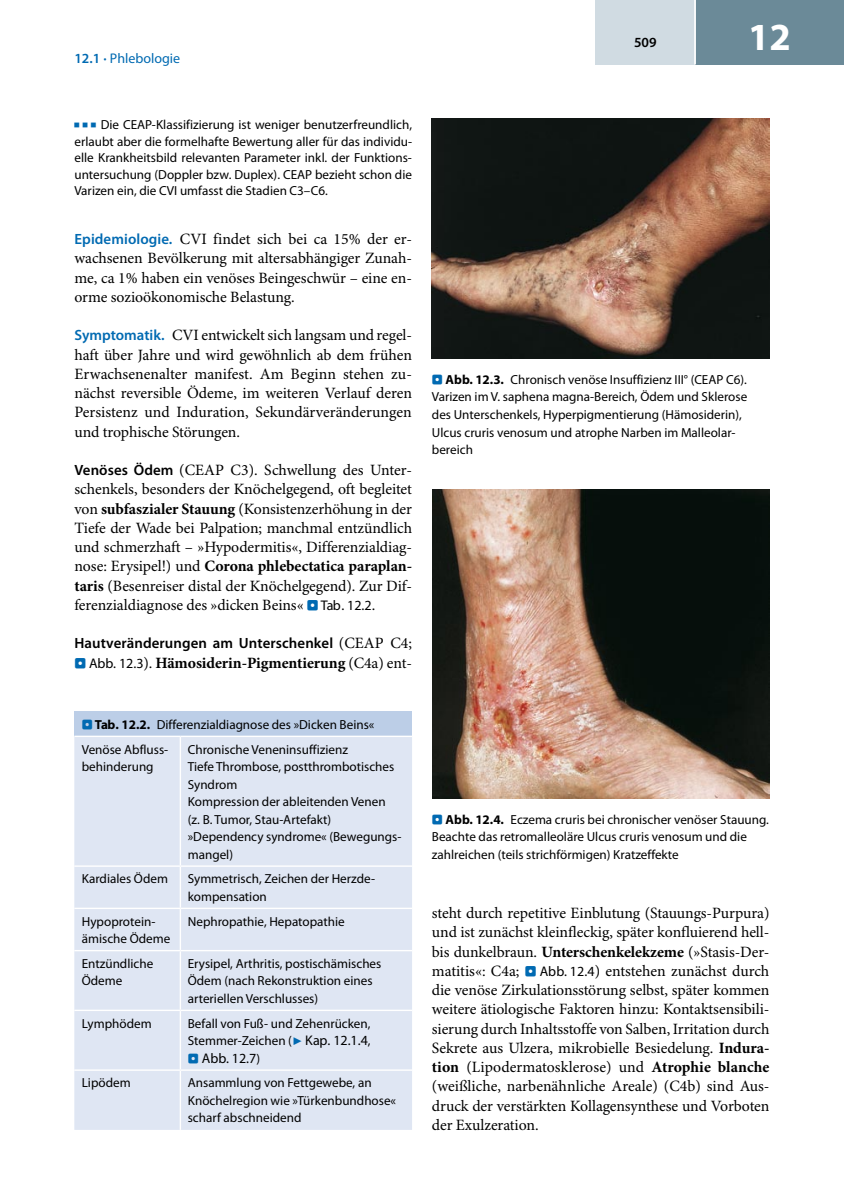
<style>
.page{position:relative;width:844px;height:1201px;background:#fff}
.page>*{position:absolute;margin:0;border:0;box-sizing:border-box;transform-origin:0 0}
.t1{font:700 38.5px "Myriad Pro";color:#fff}
.t2{font:15.75px/19.2px "Minion Pro";letter-spacing:-.005em;color:#000;text-align:justify}
.t3{font:700 15.75px "Minion Pro";letter-spacing:-.005em;color:#000}
.t4{font:600 14.88px "Myriad Pro";letter-spacing:.005em;color:#000}
.t5{font:14px "Myriad Pro";color:#006ab2}
.t6{font:14px "Myriad Pro";color:#000}
.t7{font:600 14px "Myriad Pro";color:#000}
.t8{font:13.12px/17.5px "Myriad Pro";color:#000}
.s1{font-weight:600}
.s2{font-family:"Blik Buttons";color:#006ab2}
.s3{font-family:"Myriad Pro";font-weight:600;font-size:14.88px;color:#006ab2}
.s4{font-family:"Myriad Pro";font-weight:600;font-size:14.88px}
.s5{font-weight:700}
.s6{font-family:"Blik Buttons";font-size:14px;color:#006ab2}
.s7{font-family:"Myriad Pro";font-size:14px}
.s8{font-family:"Minion Pro";font-weight:400;font-size:15.75px}
.s9{font-family:"Blik Buttons";font-weight:400;font-size:14px;color:#006ab2}
.s10{font-family:"Myriad Pro";font-weight:400;font-size:14px}
.s11{font-weight:400}
.s12{font-size:14px}
.s13{font-family:"Blik Buttons";font-size:13.12px;color:#006ab2}
.s14{font-size:13.12px}
</style>
<div class="page">
<div style="left:694px;top:0;width:149px;height:64px;background:#6b8a98"></div>
<div style="left:595px;top:0;width:99px;height:64px;background:#d0dbe2"></div>
<hr style="left:694px;top:0;width:1px;height:64px;background:#fff">
<div style="left:74px;top:711px;width:338px;height:25px;background:#bccee7"></div>
<div style="left:74px;top:737px;width:338px;height:392px;background:#dfe6f3"></div>
<hr style="left:74px;top:735px;width:106px;height:2px;background:#fff">
<hr style="left:180px;top:735px;width:232px;height:2px;background:#fff">
<hr style="left:180px;top:737px;width:1px;height:128px;background:#fff">
<hr style="left:74px;top:865px;width:106px;height:1px;background:#fff">
<hr style="left:180px;top:865px;width:232px;height:1px;background:#fff">
<hr style="left:180px;top:866px;width:1px;height:41px;background:#fff">
<hr style="left:74px;top:907px;width:106px;height:2px;background:#fff">
<hr style="left:180px;top:907px;width:232px;height:2px;background:#fff">
<hr style="left:180px;top:909px;width:1px;height:41px;background:#fff">
<hr style="left:74px;top:950px;width:106px;height:1px;background:#fff">
<hr style="left:180px;top:950px;width:232px;height:1px;background:#fff">
<hr style="left:180px;top:951px;width:1px;height:58px;background:#fff">
<hr style="left:74px;top:1009px;width:106px;height:2px;background:#fff">
<hr style="left:180px;top:1009px;width:232px;height:2px;background:#fff">
<hr style="left:180px;top:1011px;width:1px;height:58px;background:#fff">
<hr style="left:74px;top:1069px;width:106px;height:1px;background:#fff">
<hr style="left:180px;top:1069px;width:232px;height:1px;background:#fff">
<hr style="left:180px;top:1070px;width:1px;height:59px;background:#fff">
<img style="left:432px;top:118px;width:337px;height:240px">
<img style="left:432px;top:489px;width:337px;height:309px">
<p class="t5" style="left:74px;top:50px;width:107px"><span class="s1">12.1 ·</span> Phlebologie</p>
<p class="t7" style="left:634px;top:35px;width:24px">509</p>
<h1 class="t1" style="left:748px;top:16px;width:44px">12</h1>
<p class="t8" style="left:74px;top:116px;width:339px;line-height:16.6px;text-align:justify"><span class="s2">3</span>Die CEAP-Klassifizierung ist weniger benutzerfreundlich, erlaubt aber die formelhafte Bewertung aller für das individu&shy;elle Krankheitsbild relevanten Parameter inkl. der Funktions&shy;untersuchung (Doppler bzw. Duplex). CEAP bezieht schon die Varizen ein, die CVI umfasst die Stadien C3–C6.</p>
<p class="t2" style="left:74px;top:230px;width:339px"><span class="s3">Epidemiologie.</span> CVI findet sich bei ca 15% der er&shy;wachsenen Bevölkerung mit altersabhängiger Zunah&shy;me, ca 1% haben ein venöses Beingeschwür – eine en&shy;orme sozioökonomische Belastung.</p>
<p class="t2" style="left:74px;top:326px;width:339px"><span class="s3">Symptomatik.</span> CVI entwickelt sich langsam und regel&shy;haft über Jahre und wird gewöhnlich ab dem frühen Erwachsenenalter manifest. Am Beginn stehen zu&shy;nächst reversible Ödeme, im weiteren Verlauf deren Persistenz und Induration, Sekundärveränderungen und trophische Störungen.</p>
<p class="t2" style="left:74px;top:461px;width:339px"><span class="s4">Venöses Ödem</span> (CEAP C3). Schwellung des Unter&shy;schenkels, besonders der Knöchelgegend, oft begleitet von <span class="s5">subfaszialer Stauung</span> (Konsistenzerhöhung in der Tiefe der Wade bei Palpation; manchmal entzündlich und schmerzhaft – »Hypodermitis«, Differenzialdiag&shy;nose: Erysipel!) und <span class="s5">Corona phlebectatica paraplan&shy;taris</span> (Besenreiser distal der Knöchelgegend). Zur Dif&shy;ferenzialdiagnose des »dicken Beins« <span class="s6">.</span> <span class="s7">Tab. 12.2</span>.</p>
<p class="t4" style="left:74px;top:635px;width:339px">Hautveränderungen am Unterschenkel <span class="s8">(CEAP C4;</span></p>
<p class="t3" style="left:74px;top:653px;width:339px"><span class="s9">.</span> <span class="s10">Abb. 12.3</span><span class="s11">).</span> Hämosiderin-Pigmentierung <span class="s11">(C4a) ent-</span></p>
<p class="t8" style="left:82px;top:712px;width:294px;line-height:24.7px"><span class="s2">.</span> <span class="s5">Tab. 12.2.</span> Differenzialdiagnose des »Dicken Beins«<br>Venöse Abfluss-</p>
<p class="t8" style="left:82px;top:758px;width:73px">behinderung</p>
<p class="t8" style="left:188px;top:740px;width:215px">Chronische Veneninsuffizienz<br>Tiefe Thrombose, postthrombotisches<br>Syndrom<br>Kompression der ableitenden Venen<br>(z. B. Tumor, Stau-Artefakt) »Dependency syndrome« (Bewegungs&shy;mangel)</p>
<p class="t8" style="left:82px;top:870px;width:88px">Kardiales Ödem</p>
<p class="t8" style="left:188px;top:870px;width:189px">Symmetrisch, Zeichen der Herzde&shy;kompensation</p>
<p class="t8" style="left:82px;top:912px;width:90px">Hypoprotein&shy;ämische Ödeme</p>
<p class="t8" style="left:188px;top:912px;width:158px">Nephropathie, Hepatopathie</p>
<p class="t8" style="left:82px;top:955px;width:73px">Entzündliche<br>Ödeme</p>
<p class="t8" style="left:188px;top:955px;width:195px">Erysipel, Arthritis, postischämisches<br>Ödem (nach Rekonstruktion eines arteriellen Verschlusses)</p>
<p class="t8" style="left:82px;top:1014px;width:71px">Lymphödem</p>
<p class="t8" style="left:188px;top:1014px;width:184px">Befall von Fuß- und Zehenrücken,<br>Stemmer-Zeichen (<span class="s2">7</span> <span class="s12">Kap. 12.1.4</span>,</p>
<p class="t6" style="left:188px;top:1050px;width:74px"><span class="s13">.</span> Abb. 12.7<span class="s14">)</span></p>
<p class="t8" style="left:82px;top:1074px;width:50px">Lipödem</p>
<p class="t8" style="left:188px;top:1074px;width:210px">Ansammlung von Fettgewebe, an<br>Knöchelregion wie »Türkenbundhose« scharf abschneidend</p>
<p class="t8" style="left:432px;top:371px;width:317px"><span class="s2">.</span> <span class="s5">Abb. 12.3.</span> Chronisch venöse Insuffizienz III° (CEAP C6).<br>Varizen im V. saphena magna-Bereich, Ödem und Sklerose des Unterschenkels, Hyperpigmentierung (Hämosiderin), Ulcus cruris venosum und atrophe Narben im Malleolar&shy;bereich</p>
<p class="t8" style="left:432px;top:810px;width:338px"><span class="s2">.</span> <span class="s5">Abb. 12.4.</span> Eczema cruris bei chronischer venöser Stauung.<br>Beachte das retromalleoläre Ulcus cruris venosum und die zahlreichen (teils strichförmigen) Kratzeffekte</p>
<p class="t2" style="left:432px;top:904px;width:339px">steht durch repetitive Einblutung (Stauungs-Purpura) und ist zunächst kleinfleckig, später konfluierend hell&shy;bis dunkelbraun. <span class="s5">Unterschenkelekzeme</span> (»Stasis-Der&shy;matitis«: C4a; <span class="s6">.</span> <span class="s7">Abb. 12.4</span>) entstehen zunächst durch die venöse Zirkulationsstörung selbst, später kommen weitere ätiologische Faktoren hinzu: Kontaktsensibili&shy;sierung durch Inhaltsstoffe von Salben, Irritation durch Sekrete aus Ulzera, mikrobielle Besiedelung. <span class="s5">Indura&shy;tion</span> (Lipodermatosklerose) und <span class="s5">Atrophie blanche </span>(weißliche, narbenähnliche Areale) (C4b) sind Aus&shy;druck der verstärkten Kollagensynthese und Vorboten der Exulzeration.</p>
</div>
